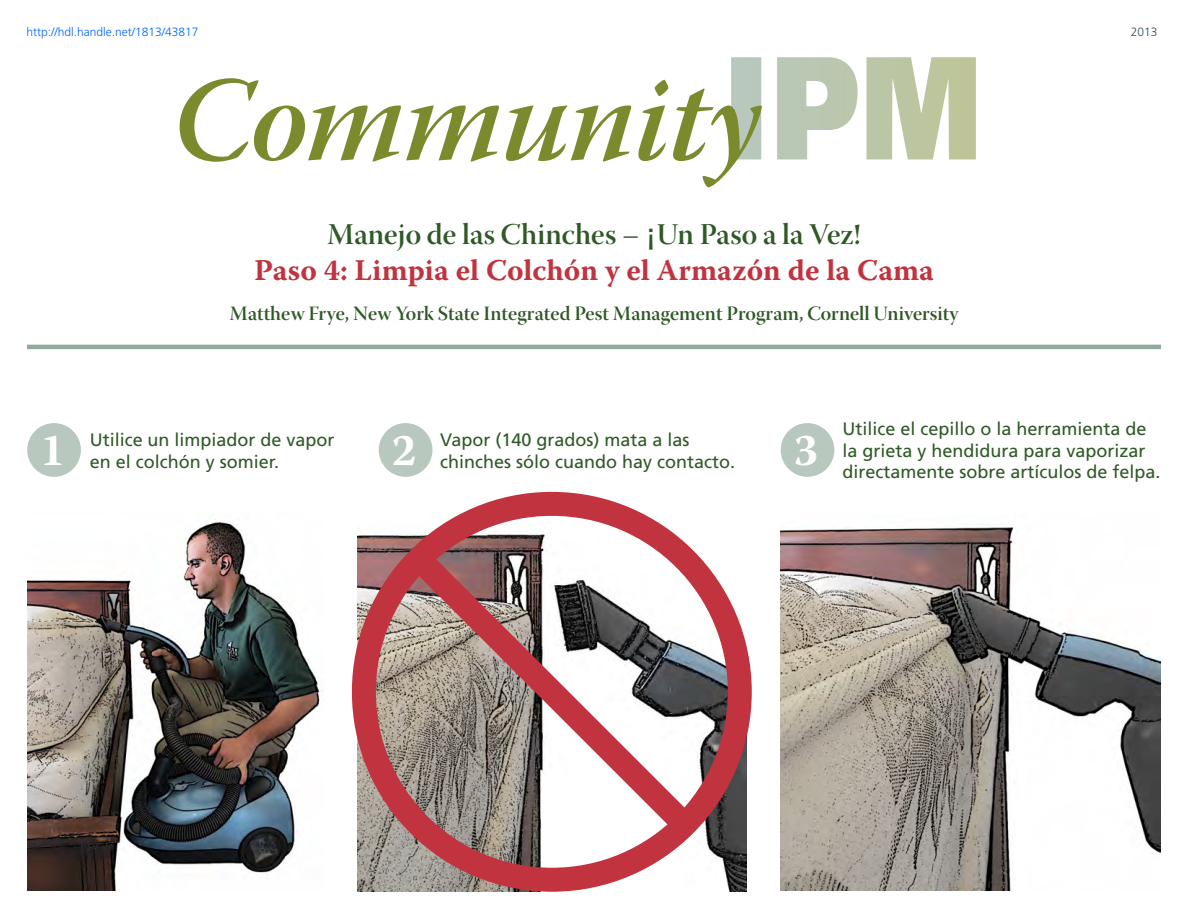
<style>
.page{position:relative;width:1188px;height:918px;background:#fff}
.page>*{position:absolute;margin:0;border:0;box-sizing:border-box;transform-origin:0 0}
.t1{font:120px "Warnock Pro Semibold It Subh";letter-spacing:-.005em;color:#7c8a2e}
.t2{font:700 45px "Warnock Pro";color:#fff}
.t3{font:700 30px "Warnock Pro";color:#c0333f}
.t4{font:30px "Warnock Pro Semibold Disp";color:#2f5926}
.t5{font:20.25px "Warnock Pro Semibold Disp";color:#2f5926}
.t6{font:18px/21.6px "Frutiger LT Std";color:#2f5926}
.t7{font:300 12px "Frutiger LT Std";color:#06f}
.t8{font:300 12px "Frutiger LT Std";color:#2b4d5a}
.s1{font-family:"Frutiger LT Std"}
</style>
<div class="page">
<img style="left:27px;top:521px;width:295px;height:370px">
<img style="left:357px;top:518px;width:389px;height:374px">
<img style="left:781px;top:527px;width:380px;height:364px">
<svg style="left:731px;top:57px;width:245px;height:102px"></svg>
<div style="left:27px;top:423px;width:54px;height:54px;background:#b8c8bf;border-radius:50%"></div>
<div style="left:379px;top:423px;width:53px;height:54px;background:#b8c8bf;border-radius:50%"></div>
<div style="left:781px;top:423px;width:53px;height:54px;background:#b8c8bf;border-radius:50%"></div>
<hr style="left:27px;top:345px;width:1134px;height:4px;background:#91aa9d">
<div style="left:352px;top:492px;width:400px;height:400px;border:24px solid #c0333f;border-radius:50%"></div>
<svg style="left:389px;top:529px;width:326px;height:326px"></svg>
<p class="t7" style="left:27px;top:25px;width:174px">http://hdl.handle.net/1813/43817</p>
<h1 class="t1" style="left:172px;top:48px;width:591px">Community</h1>
<h3 class="t4" style="left:327px;top:216px;width:535px">Manejo de las Chinches – <span class="s1">¡</span>Un Paso a la Vez!</h3>
<h3 class="t3" style="left:254px;top:252px;width:681px">Paso 4: Limpia el Colchón y el Armazón de la Cama</h3>
<p class="t5" style="left:230px;top:302px;width:730px">Matthew Frye, New York State Integrated Pest Management Program, Cornell University</p>
<p class="t8" style="left:1131px;top:25px;width:28px">2013</p>
<h2 class="t2" style="left:40px;top:423px;width:26px">1</h2>
<p class="t6" style="left:90px;top:429px;width:246px">Utilice un limpiador de vapor</p>
<p class="t6" style="left:90px;top:451px;width:191px">en el colchón y somier.</p>
<h2 class="t2" style="left:392px;top:423px;width:26px">2</h2>
<p class="t6" style="left:440px;top:429px;width:251px">Vapor (140 grados) mata a las</p>
<p class="t6" style="left:440px;top:451px;width:297px">chinches sólo cuando hay contacto.</p>
<h2 class="t2" style="left:794px;top:423px;width:26px">3</h2>
<p class="t6" style="left:843px;top:418px;width:320px">Utilice el cepillo o la herramienta de la grieta y hendidura para vaporizar directamente sobre artículos de felpa.</p>
</div>
